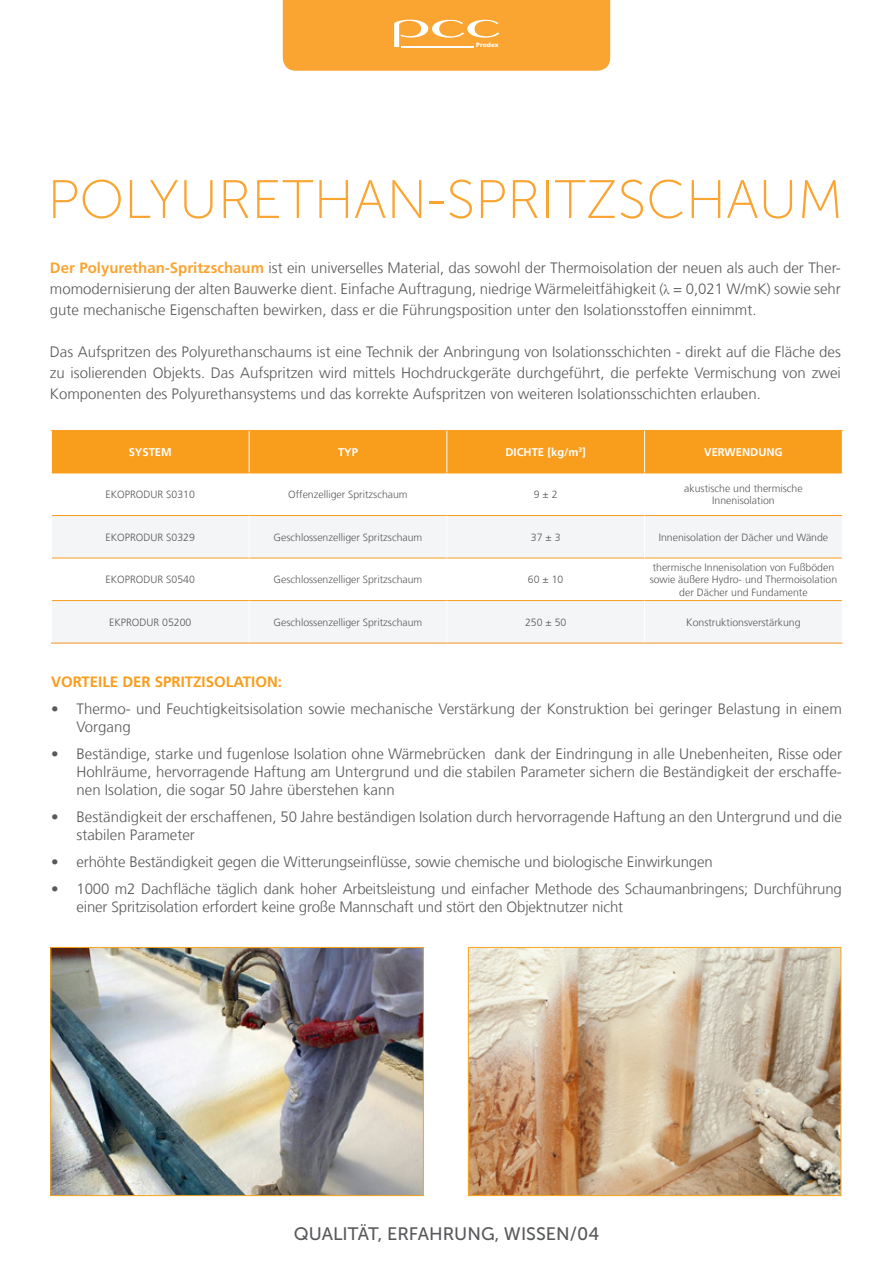
<style>
.page{position:relative;width:893px;height:1263px;background:#fff}
.page>*{position:absolute;margin:0;border:0;box-sizing:border-box;transform-origin:0 0}
.t1{font:54px "Museo Sans 100";color:#faa431}
.t2{font:18px "Museo Sans 500";color:#58595b}
.t3{font:300 15px/18px "Frutiger LT Com";color:#58595b;text-align:justify}
.t4{font:700 15px "Frutiger LT Com";color:#f99d1c}
.t5{font:700 11.25px "Frutiger LT Com";color:#fff}
.t6{font:300 10.5px/12.6px "Frutiger LT Com";color:#58595b;text-align:center}
.t7{font:900 6.3px "Frutiger LT Std";color:#fff}
.s1{font-weight:700;color:#faa431}
.s2{font-family:"Garamond";font-weight:400}
</style>
<div class="page">
<div style="left:283px;top:0;width:327px;height:71px;background:#faa431"></div>
<hr style="left:401px;top:46px;width:73px;height:1px;background:#fff">
<div style="left:52px;top:431px;width:790px;height:42px;background:#f99d1c"></div>
<svg style="left:52px;top:516px;width:790px;height:127px;fill:#f3f5f7"></svg>
<hr style="left:51px;top:430px;width:198px;height:1px;background:#f99d1c">
<hr style="left:249px;top:430px;width:198px;height:1px;background:#f99d1c">
<hr style="left:447px;top:430px;width:198px;height:1px;background:#f99d1c">
<hr style="left:645px;top:430px;width:198px;height:1px;background:#f99d1c">
<hr style="left:249px;top:431px;width:1px;height:42px;background:#fff">
<hr style="left:446px;top:431px;width:1px;height:42px;background:#fff">
<hr style="left:644px;top:431px;width:1px;height:42px;background:#fff">
<hr style="left:52px;top:473px;width:197px;height:1px;background:#f99d1c">
<hr style="left:249px;top:473px;width:198px;height:1px;background:#f99d1c">
<hr style="left:447px;top:473px;width:198px;height:1px;background:#f99d1c">
<hr style="left:645px;top:473px;width:197px;height:1px;background:#f99d1c">
<hr style="left:52px;top:515px;width:197px;height:1px;background:#f99d1c">
<hr style="left:249px;top:515px;width:198px;height:1px;background:#f99d1c">
<hr style="left:447px;top:515px;width:198px;height:1px;background:#f99d1c">
<hr style="left:645px;top:515px;width:197px;height:1px;background:#f99d1c">
<hr style="left:52px;top:558px;width:197px;height:1px;background:#f99d1c">
<hr style="left:249px;top:558px;width:198px;height:1px;background:#f99d1c">
<hr style="left:447px;top:558px;width:198px;height:1px;background:#f99d1c">
<hr style="left:645px;top:558px;width:197px;height:1px;background:#f99d1c">
<hr style="left:52px;top:600px;width:197px;height:1px;background:#f99d1c">
<hr style="left:249px;top:600px;width:198px;height:1px;background:#f99d1c">
<hr style="left:447px;top:600px;width:198px;height:1px;background:#f99d1c">
<hr style="left:645px;top:600px;width:197px;height:1px;background:#f99d1c">
<hr style="left:249px;top:473px;width:1px;height:42px;background:#fff">
<hr style="left:446px;top:473px;width:1px;height:42px;background:#fff">
<hr style="left:644px;top:473px;width:1px;height:42px;background:#fff">
<hr style="left:249px;top:516px;width:1px;height:42px;background:#fff">
<hr style="left:446px;top:516px;width:1px;height:42px;background:#fff">
<hr style="left:644px;top:516px;width:1px;height:42px;background:#fff">
<hr style="left:249px;top:558px;width:1px;height:42px;background:#fff">
<hr style="left:446px;top:558px;width:1px;height:42px;background:#fff">
<hr style="left:644px;top:558px;width:1px;height:42px;background:#fff">
<hr style="left:249px;top:601px;width:1px;height:42px;background:#fff">
<hr style="left:446px;top:601px;width:1px;height:42px;background:#fff">
<hr style="left:644px;top:601px;width:1px;height:42px;background:#fff">
<hr style="left:51px;top:643px;width:198px;height:1px;background:#f7931e">
<hr style="left:249px;top:643px;width:198px;height:1px;background:#f7931e">
<hr style="left:447px;top:643px;width:198px;height:1px;background:#f7931e">
<hr style="left:645px;top:643px;width:198px;height:1px;background:#f7931e">
<img style="left:52px;top:949px;width:370px;height:245px">
<div style="left:50px;top:947px;width:374px;height:249px;border:1px solid #faa61a"></div>
<img style="left:470px;top:949px;width:369px;height:245px">
<div style="left:468px;top:947px;width:373px;height:249px;border:1px solid #faa61a"></div>
<p class="t7" style="left:476px;top:41px;width:24px">Prodex</p>
<h1 class="t1" style="left:47px;top:171px;width:797px">POLYURETHAN-SPRITZSCHAUM</h1>
<p class="t3" style="left:50px;top:257px;width:792px;line-height:21px"><span class="s1">Der Polyurethan-Spritzschaum</span> ist ein universelles Material, das sowohl der Thermoisolation der neuen als auch der Ther&shy;momodernisierung der alten Bauwerke dient. Einfache Auftragung, niedrige Wärmeleitfähigkeit (<span class="s2">λ</span> = 0,021 W/mK) sowie sehr gute mechanische Eigenschaften bewirken, dass er die Führungsposition unter den Isolationsstoffen einnimmt.</p>
<p class="t3" style="left:50px;top:341px;width:792px;line-height:21px">Das Aufspritzen des Polyurethanschaums ist eine Technik der Anbringung von Isolationsschichten - direkt auf die Fläche des zu isolierenden Objekts. Das Aufspritzen wird mittels Hochdruckgeräte durchgeführt, die perfekte Vermischung von zwei Komponenten des Polyurethansystems und das korrekte Aufspritzen von weiteren Isolationsschichten erlauben.</p>
<p class="t5" style="left:129px;top:445px;width:45px">SYSTEM</p>
<p class="t5" style="left:338px;top:445px;width:22px">TYP</p>
<p class="t5" style="left:505px;top:445px;width:82px">DICHTE [kg/m<sup>3</sup>]</p>
<p class="t5" style="left:704px;top:445px;width:80px">VERWENDUNG</p>
<p class="t6" style="left:106px;top:488px;width:91px">EKOPRODUR S0310</p>
<p class="t6" style="left:288px;top:488px;width:121px">Offenzelliger Spritzschaum</p>
<p class="t6" style="left:534px;top:488px;width:25px">9 ± 2</p>
<p class="t6" style="left:684px;top:482px;width:120px">akustische und thermische<br>Innenisolation</p>
<p class="t6" style="left:106px;top:531px;width:91px">EKOPRODUR S0329</p>
<p class="t6" style="left:274px;top:531px;width:150px">Geschlossenzelliger Spritzschaum</p>
<p class="t6" style="left:531px;top:531px;width:31px">37 ± 3</p>
<p class="t6" style="left:659px;top:531px;width:171px">Innenisolation der Dächer und Wände</p>
<p class="t6" style="left:106px;top:573px;width:91px">EKOPRODUR S0540</p>
<p class="t6" style="left:274px;top:573px;width:150px">Geschlossenzelliger Spritzschaum</p>
<p class="t6" style="left:528px;top:573px;width:37px">60 ± 10</p>
<p class="t6" style="left:650px;top:561px;width:189px">thermische Innenisolation von Fußböden sowie äußere Hydro- und Thermoisolation der Dächer und Fundamente</p>
<p class="t6" style="left:109px;top:616px;width:84px">EKPRODUR 05200</p>
<p class="t6" style="left:274px;top:616px;width:150px">Geschlossenzelliger Spritzschaum</p>
<p class="t6" style="left:525px;top:616px;width:43px">250 ± 50</p>
<p class="t6" style="left:686px;top:616px;width:116px">Konstruktionsverstärkung</p>
<p class="t4" style="left:51px;top:673px;width:233px">VORTEILE DER SPRITZISOLATION:</p>
<p class="t3" style="left:77px;top:700px;width:767px;text-indent:-26px">• Thermo- und Feuchtigkeitsisolation sowie mechanische Verstärkung der Konstruktion bei geringer Belastung in einem<br>Vorgang</p>
<p class="t3" style="left:77px;top:745px;width:767px;text-indent:-26px">• Beständige, starke und fugenlose Isolation ohne Wärmebrücken dank der Eindringung in alle Unebenheiten, Risse oder Hohlräume, hervorragende Haftung am Untergrund und die stabilen Parameter sichern die Beständigkeit der erschaffe&shy;nen Isolation, die sogar 50 Jahre überstehen kann</p>
<p class="t3" style="left:77px;top:808px;width:767px;text-indent:-26px">• Beständigkeit der erschaffenen, 50 Jahre beständigen Isolation durch hervorragende Haftung an den Untergrund und die stabilen Parameter</p>
<p class="t3" style="left:51px;top:853px;width:663px">• erhöhte Beständigkeit gegen die Witterungseinflüsse, sowie chemische und biologische Einwirkungen</p>
<p class="t3" style="left:77px;top:880px;width:767px;text-indent:-26px">• 1000 m2 Dachfläche täglich dank hoher Arbeitsleistung und einfacher Methode des Schaumanbringens; Durchführung einer Spritzisolation erfordert keine große Mannschaft und stört den Objektnutzer nicht</p>
<p class="t2" style="left:294px;top:1224px;width:307px">QUALITÄT, ERFAHRUNG, WISSEN/04</p>
</div>
